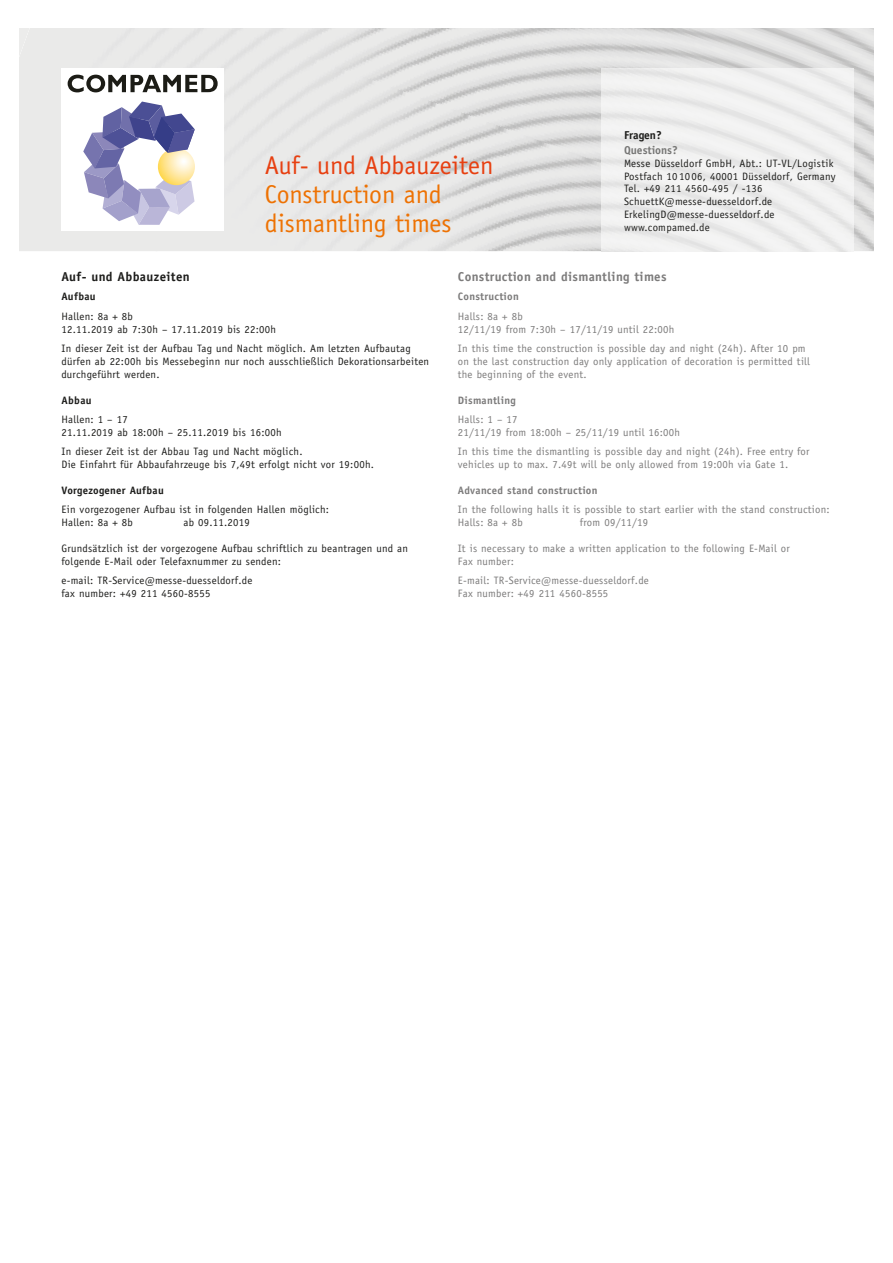
<style>
.page{position:relative;width:893px;height:1263px;background:#fff}
.page>*{position:absolute;margin:0;border:0;box-sizing:border-box;transform-origin:0 0}
.t1{font:25.8px/28.7px "Officina Sans";color:#ee7203}
.t2{font:25.8px "Officina Sans";color:#e74011}
.t3{font:700 12.9px "Officina Sans";letter-spacing:.03em;color:#7c7b7b}
.t4{font:700 12.9px "Officina Sans";letter-spacing:.03em;color:#1d1d1b}
.t5{font:700 11.4px "Officina Sans";color:#777776}
.t6{font:700 11.4px "Officina Sans";color:#1d1d1b}
.t7{font:10.8px/12.9px "Officina Sans";letter-spacing:.025em;color:#1d1d1b}
.t8{font:10.8px/12.9px "Officina Sans";letter-spacing:.025em;color:#7c7b7b}
.t9{font:700 10.8px "Officina Sans";letter-spacing:.03em;color:#7c7b7b}
.t10{font:700 10.8px "Officina Sans";letter-spacing:.03em;color:#1d1d1b}
</style>
<div class="page">
<div style="left:154px;top:30px;width:210px;height:221px;background:#eaeae9"></div>
<img style="left:364px;top:28px;width:237px;height:93px">
<img style="left:309px;top:81px;width:205px;height:170px">
<img style="left:502px;top:28px;width:141px;height:88px">
<img style="left:469px;top:131px;width:132px;height:120px">
<img style="left:643px;top:28px;width:230px;height:74px">
<img style="left:573px;top:172px;width:28px;height:79px">
<img style="left:782px;top:28px;width:91px;height:33px">
<img style="left:853px;top:102px;width:20px;height:102px">
<img style="left:853px;top:204px;width:20px;height:47px">
<img style="left:601px;top:69px;width:252px;height:182px">
<div style="left:61px;top:69px;width:163px;height:162px;background:#fff"></div>
<svg style="left:83px;top:102px;width:112px;height:123px"></svg>
<svg style="left:68px;top:75px;width:150px;height:17px"></svg>
<h1 class="t2" style="left:265px;top:156px;width:230px">Auf- und Abbauzeiten</h1>
<h1 class="t1" style="left:265px;top:182px;width:188px">Construction and dismantling times</h1>
<p class="t6" style="left:624px;top:131px;width:39px">Fragen?</p>
<p class="t5" style="left:624px;top:146px;width:55px">Questions?</p>
<p class="t7" style="left:624px;top:157px;width:213px">Messe Düsseldorf GmbH, Abt.: UT-VL/Logistik Postfach 1010 06, 40001 Düsseldorf, Germany Tel. +49 211 4560-495 / -136<br>SchuettK@messe-duesseldorf.de ErkelingD@messe-duesseldorf.de www.compamed.de</p>
<p class="t4" style="left:61px;top:272px;width:130px">Auf- und Abbauzeiten</p>
<p class="t10" style="left:61px;top:293px;width:36px">Aufbau</p>
<p class="t7" style="left:61px;top:311px;width:216px">Hallen: 8a + 8b<br>12.11.2019 ab 7:30h – 17.11.2019 bis 22:00h</p>
<p class="t7" style="left:61px;top:343px;width:369px">In dieser Zeit ist der Aufbau Tag und Nacht möglich. Am letzten Aufbautag dürfen ab 22:00h bis Messebeginn nur noch ausschließlich Dekorationsarbeiten durchgeführt werden.</p>
<p class="t10" style="left:61px;top:396px;width:32px">Abbau</p>
<p class="t7" style="left:61px;top:414px;width:222px">Hallen: 1 – 17<br>21.11.2019 ab 18:00h – 25.11.2019 bis 16:00h</p>
<p class="t7" style="left:61px;top:446px;width:314px">In dieser Zeit ist der Abbau Tag und Nacht möglich.<br>Die Einfahrt für Abbaufahrzeuge bis 7,49t erfolgt nicht vor 19:00h.</p>
<p class="t10" style="left:61px;top:486px;width:104px">Vorgezogener Aufbau</p>
<p class="t7" style="left:61px;top:504px;width:269px">Ein vorgezogener Aufbau ist in folgenden Hallen möglich:<br>Hallen: 8a + 8b</p>
<p class="t7" style="left:183px;top:517px;width:68px">ab 09.11.2019</p>
<p class="t7" style="left:61px;top:543px;width:348px">Grundsätzlich ist der vorgezogene Aufbau schriftlich zu beantragen und an folgende E-Mail oder Telefaxnummer zu senden:</p>
<p class="t7" style="left:61px;top:575px;width:192px">e-mail: TR-Service@messe-duesseldorf.de fax number: +49 211 4560-8555</p>
<p class="t3" style="left:458px;top:272px;width:210px">Construction and dismantling times</p>
<p class="t9" style="left:458px;top:293px;width:62px">Construction</p>
<p class="t8" style="left:458px;top:311px;width:218px">Halls: 8a + 8b<br>12/11/19 from 7:30h – 17/11/19 until 22:00h</p>
<p class="t8" style="left:458px;top:343px;width:353px">In this time the construction is possible day and night (24h). After 10 pm on the last construction day only application of decoration is permitted till the beginning of the event.</p>
<p class="t9" style="left:458px;top:396px;width:59px">Dismantling</p>
<p class="t8" style="left:458px;top:414px;width:224px">Halls: 1 – 17<br>21/11/19 from 18:00h – 25/11/19 until 16:00h</p>
<p class="t8" style="left:458px;top:446px;width:353px">In this time the dismantling is possible day and night (24h). Free entry for vehicles up to max. 7.49t will be only allowed from 19:00h via Gate 1.</p>
<p class="t9" style="left:458px;top:486px;width:141px">Advanced stand construction</p>
<p class="t8" style="left:458px;top:504px;width:373px">In the following halls it is possible to start earlier with the stand construction:<br>Halls: 8a + 8b</p>
<p class="t8" style="left:580px;top:517px;width:70px">from 09/11/19</p>
<p class="t8" style="left:458px;top:543px;width:333px">It is necessary to make a written application to the following E-Mail or<br>Fax number:</p>
<p class="t8" style="left:458px;top:575px;width:192px">E-mail: TR-Service@messe-duesseldorf.de<br>Fax number: +49 211 4560-8555</p>
</div>
